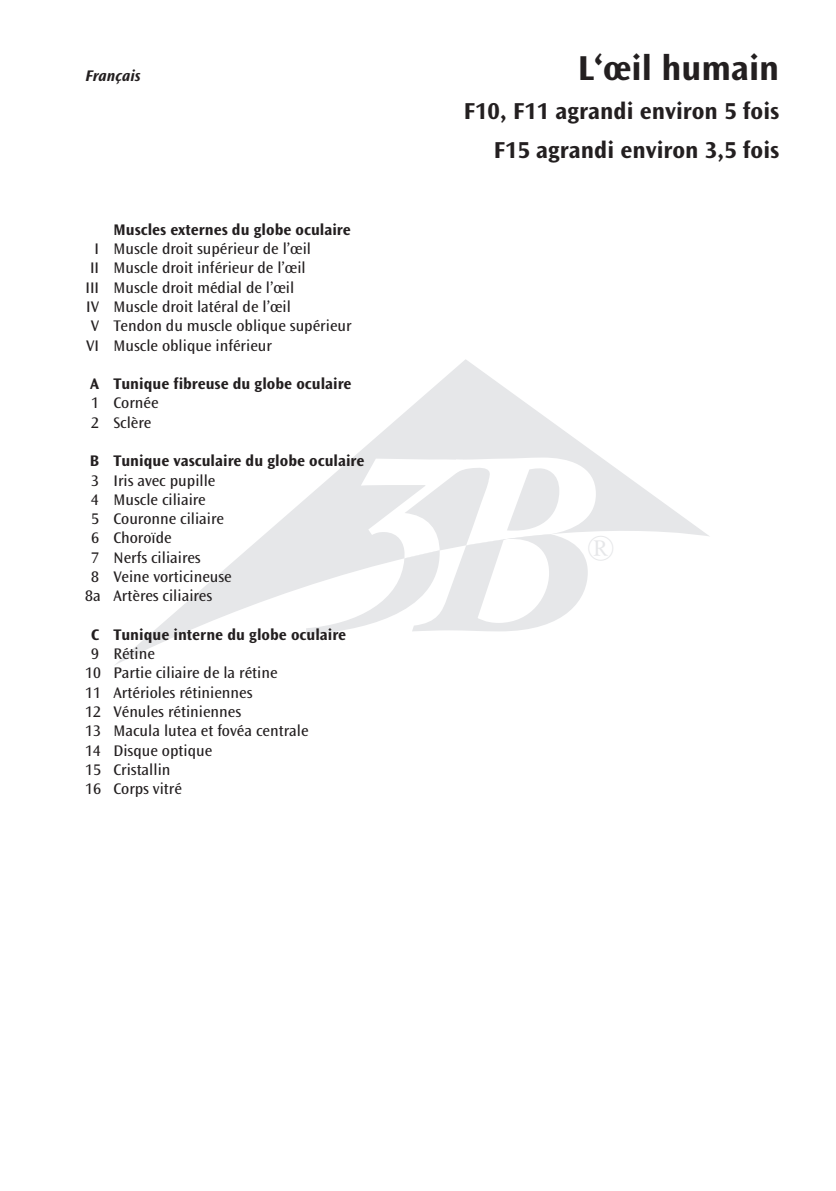
<style>
.page{position:relative;width:836px;height:1191px;background:#fff}
.page>*{position:absolute;margin:0;border:0;box-sizing:border-box;transform-origin:0 0}
.t1{font:36.2px "Perpetua";color:#e6e7e9}
.t2{font:700 36px "Ocean Sans";color:#231f20}
.t3{font:700 24px/38.6px "Ocean Sans";color:#231f20;text-align:right}
.t4{font:16px/19.2px "Ocean Sans";color:#231f20}
.t5{font:700 16px "Ocean Sans";color:#231f20}
.t6{font:italic 700 16px "Ocean Sans";color:#231f20}
</style>
<div class="page">
<svg style="left:115px;top:359px;width:594px;height:306px"></svg>
<svg style="left:306px;top:457px;width:289px;height:178px"></svg>
<p class="t6" style="left:85px;top:66px;width:57px">Français</p>
<p class="t5" style="left:113px;top:221px;width:238px">Muscles externes du globe oculaire</p>
<p class="t4" style="left:94px;top:239px;width:218px">I Muscle droit supérieur de l’œil</p>
<p class="t4" style="left:90px;top:259px;width:217px">II Muscle droit inférieur de l’œil</p>
<p class="t4" style="left:85px;top:278px;width:210px">III Muscle droit médial de l’œil</p>
<p class="t4" style="left:86px;top:297px;width:206px">IV Muscle droit latéral de l’œil</p>
<p class="t4" style="left:91px;top:316px;width:262px">V Tendon du muscle oblique supérieur</p>
<p class="t4" style="left:86px;top:336px;width:187px">VI Muscle oblique inférieur</p>
<p class="t5" style="left:90px;top:375px;width:263px">A Tunique fibreuse du globe oculaire</p>
<p class="t4" style="left:91px;top:394px;width:69px">1 Cornée<br>2 Sclère</p>
<p class="t5" style="left:90px;top:452px;width:276px">B Tunique vasculaire du globe oculaire</p>
<p class="t4" style="left:91px;top:471px;width:125px">3 Iris avec pupille</p>
<p class="t4" style="left:91px;top:490px;width:116px">4 Muscle ciliaire</p>
<p class="t4" style="left:91px;top:509px;width:134px">5 Couronne ciliaire</p>
<p class="t4" style="left:91px;top:529px;width:82px">6 Choroïde</p>
<p class="t4" style="left:91px;top:548px;width:111px">7 Nerfs ciliaires</p>
<p class="t4" style="left:91px;top:567px;width:142px">8 Veine vorticineuse</p>
<p class="t4" style="left:85px;top:586px;width:128px">8a Artères ciliaires</p>
<p class="t5" style="left:91px;top:625px;width:256px">C Tunique interne du globe oculaire</p>
<p class="t4" style="left:85px;top:644px;width:225px;text-indent:6px">9 Rétine<br>10 Partie ciliaire de la rétine<br>11 Artérioles rétiniennes<br>12 Vénules rétiniennes<br>13 Macula lutea et fovéa centrale<br>14 Disque optique<br>15 Cristallin<br>16 Corps vitré</p>
<h2 class="t2" style="left:577px;top:48px;width:203px">L‘œil humain</h2>
<h3 class="t3" style="left:463px;top:92px;width:317px">F10, F11 agrandi environ 5 fois<br>F15 agrandi environ 3,5 fois</h3>
<h1 class="t1" style="left:586px;top:530px;width:29px">®</h1>
</div>
